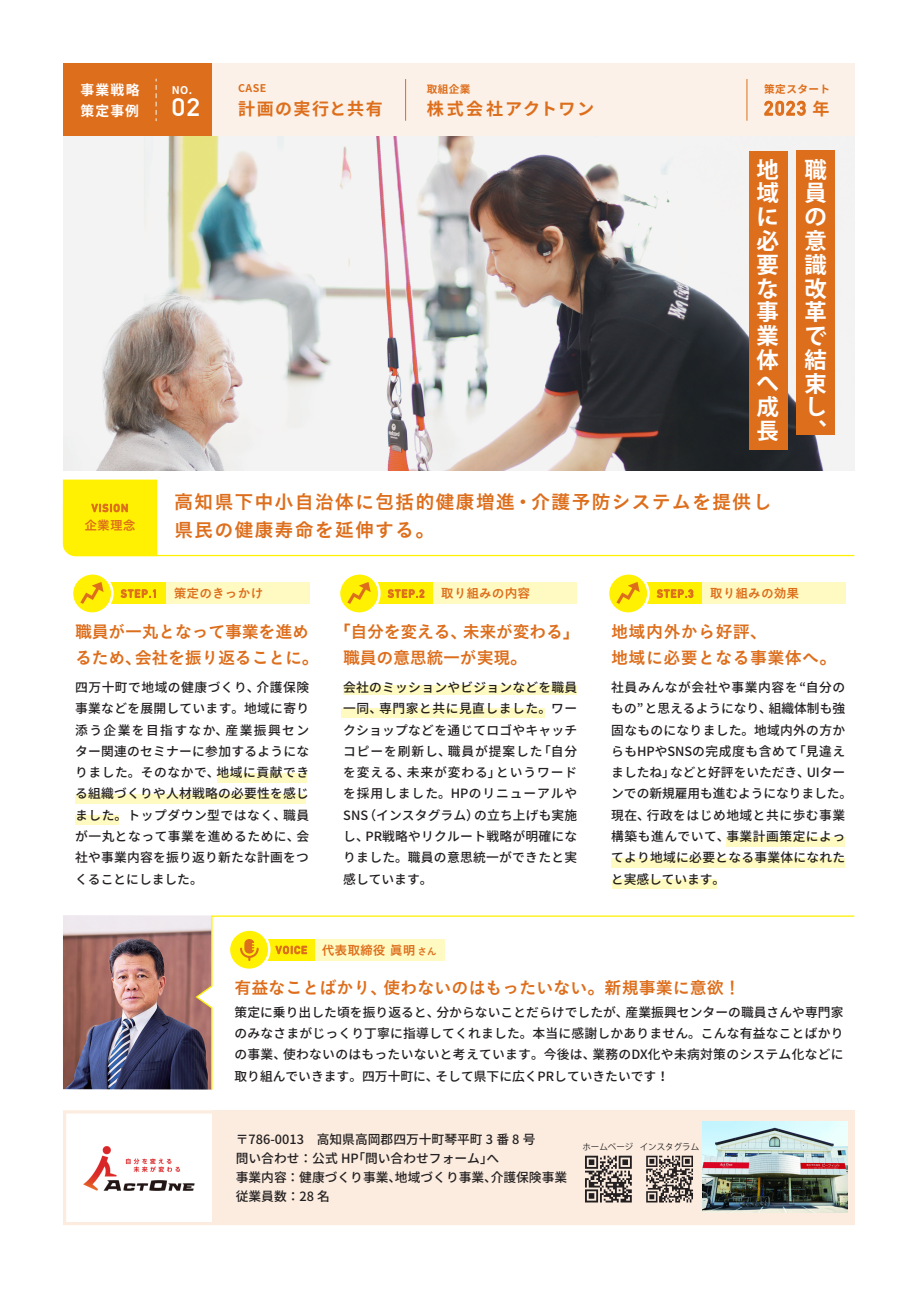
<style>
.page{position:relative;width:919px;height:1289px;background:#fff}
.page>*{position:absolute;margin:0;border:0;box-sizing:border-box;transform-origin:0 0}
.t1{font:700 24.9px "DIN Alternate";color:#fff;scale:1.11 1}
.t2{font:700 22.35px/23.7px "Koz Go Pro";color:#fff;text-align:justify}
.t3{font:700 19.5px "DIN Alternate";color:#dd6e1c}
.t4{font:19.2px/27.6px "Koburina Go Std W6";letter-spacing:.05em;color:#dd6e1c}
.t5{font:16.95px/25.5px "Koburina Go Std W6";letter-spacing:-.02em;color:#dd6e1c}
.t6{font:16.95px "Koburina Go Std W6";color:#dd6e1c}
.t7{font:16.95px/25.5px "Koburina Go Std W6";letter-spacing:.02em;color:#dd6e1c}
.t8{font:700 16.95px "Noto Sans JP";letter-spacing:.105em;color:#dd6e1c}
.t9{font:700 16.95px "Noto Sans JP";letter-spacing:.085em;color:#dd6e1c}
.t10{font:700 13.8px/20.2px "Noto Sans JP";letter-spacing:.09em;color:#fff}
.t11{font:500 12.75px/21.3px "Noto Sans JP";letter-spacing:.01em;color:#231f20;text-align:justify}
.t12{font:12.75px "Koburina Go Std W6";color:#dd6e1c}
.t13{font:700 10.65px "DIN Alternate";letter-spacing:.1em;color:#dd6e1c}
.t14{font:700 10.65px "Noto Sans JP";letter-spacing:.04em;color:#dd6e1c}
.t15{font:700 10.65px "Noto Sans JP";color:#fff}
.t16{font:8.55px "PA1 Gothic Std N Medium 90 ms RKSJ H";color:#231f20}
.s1{font-family:"Noto Sans JP";font-size:16.95px}
.s2{font-family:"DIN Alternate";font-weight:700;font-size:10.65px}
.s3{font-size:9.6px}
</style>
<div class="page">
<img style="left:64px;top:136px;width:790px;height:335px">
<svg style="left:62px;top:479px;width:793px;height:78px"></svg>
<div style="left:166px;top:583px;width:143px;height:21px;background:#fffac1"></div>
<div style="left:103px;top:583px;width:63px;height:21px;background:#fff101"></div>
<svg style="left:121px;top:589px;width:35px;height:8px"></svg>
<svg style="left:72px;top:573px;width:40px;height:40px"></svg>
<div style="left:71px;top:572px;width:43px;height:43px;border:3px solid #fff;border-radius:50%"></div>
<svg style="left:80px;top:582px;width:24px;height:22px"></svg>
<div style="left:433px;top:583px;width:143px;height:21px;background:#fffac1"></div>
<div style="left:370px;top:583px;width:63px;height:21px;background:#fff101"></div>
<svg style="left:388px;top:589px;width:36px;height:8px"></svg>
<div style="left:339px;top:573px;width:40px;height:40px;background:#fff101;border-radius:50%"></div>
<div style="left:338px;top:572px;width:42px;height:43px;border:3px solid #fff;border-radius:50%"></div>
<svg style="left:347px;top:582px;width:23px;height:22px"></svg>
<div style="left:701px;top:583px;width:144px;height:21px;background:#fffac1"></div>
<div style="left:639px;top:583px;width:62px;height:21px;background:#fff101"></div>
<svg style="left:656px;top:589px;width:37px;height:8px"></svg>
<svg style="left:608px;top:573px;width:40px;height:40px"></svg>
<div style="left:606px;top:572px;width:43px;height:43px;border:3px solid #fff;border-radius:50%"></div>
<svg style="left:616px;top:582px;width:23px;height:22px"></svg>
<div style="left:75px;top:794px;width:231px;height:10px;background:#fffac1"></div>
<div style="left:75px;top:814px;width:44px;height:10px;background:#fffac1"></div>
<div style="left:217px;top:773px;width:89px;height:9px;background:#fffac1"></div>
<div style="left:343px;top:685px;width:233px;height:10px;background:#fffac1"></div>
<div style="left:341px;top:708px;width:203px;height:9px;background:#fffac1"></div>
<div style="left:611px;top:858px;width:233px;height:9px;background:#fffac1"></div>
<div style="left:611px;top:879px;width:105px;height:9px;background:#fffac1"></div>
<div style="left:726px;top:836px;width:119px;height:10px;background:#fffac1"></div>
<div style="left:63px;top:64px;width:791px;height:72px;background:#fcf1e8"></div>
<div style="left:63px;top:64px;width:149px;height:72px;background:#dd6e1c"></div>
<svg style="left:764px;top:101px;width:41px;height:15px"></svg>
<svg style="left:156px;top:79px;width:1px;height:42px"></svg>
<hr style="left:405px;top:79px;width:1px;height:42px;background:#dd6e1c">
<hr style="left:746px;top:79px;width:1px;height:42px;background:#dd6e1c">
<img style="left:63px;top:915px;width:131px;height:174px">
<svg style="left:194px;top:915px;width:661px;height:175px"></svg>
<div style="left:314px;top:939px;width:131px;height:21px;background:#fffac1"></div>
<div style="left:260px;top:939px;width:54px;height:21px;background:#fff101"></div>
<svg style="left:275px;top:945px;width:32px;height:9px"></svg>
<div style="left:229px;top:929px;width:40px;height:40px;background:#fff101;border-radius:50%"></div>
<div style="left:227px;top:928px;width:43px;height:43px;border:3px solid #fff;border-radius:50%"></div>
<svg style="left:240px;top:939px;width:19px;height:22px"></svg>
<svg style="left:63px;top:1110px;width:791px;height:115px;fill:#fbecdf"></svg>
<img style="left:83px;top:1145px;width:111px;height:45px">
<img style="left:702px;top:1121px;width:145px;height:91px">
<div style="left:796px;top:151px;width:38px;height:284px;background:#dd6e1c"></div>
<div style="left:749px;top:151px;width:38px;height:298px;background:#dd6e1c"></div>
<p class="t10" style="left:80px;top:81px;width:61px">事業戦略策定事例</p>
<p class="t12" style="left:84px;top:515px;width:53px">企業理念</p>
<p class="t15" style="left:172px;top:84px;width:22px">NO.</p>
<h1 class="t1" style="left:172px;top:89px;width:27px">02</h1>
<p class="t14" style="left:238px;top:83px;width:30px">CASE</p>
<h3 class="t9" style="left:238px;top:99px;width:146px">計画の実行と共有</h3>
<p class="t14" style="left:426px;top:83px;width:45px">取組企業</p>
<h3 class="t8" style="left:426px;top:99px;width:169px">株式会社アクトワン</h3>
<p class="t14" style="left:764px;top:83px;width:67px">策定スタート</p>
<h3 class="t3" style="left:764px;top:94px;width:67px">2023 <span class="s1">年</span></h3>
<h2 class="t2" style="left:756px;top:159px;width:24px">地域に必要な事業体へ成長</h2>
<h2 class="t2" style="left:804px;top:159px;width:24px">職員の意識改革で結束し、</h2>
<h3 class="t4" style="left:174px;top:488px;width:598px">高知県下中小自治体に包括的健康増進・介護予防システムを提供し県民の健康寿命を延伸する。</h3>
<p class="t13" style="left:121px;top:585px;width:38px">STEP.1</p>
<p class="t12" style="left:174px;top:583px;width:91px">策定のきっかけ</p>
<p class="t13" style="left:388px;top:585px;width:38px">STEP.2</p>
<p class="t12" style="left:441px;top:583px;width:91px">取り組みの内容</p>
<p class="t13" style="left:657px;top:585px;width:38px">STEP.3</p>
<p class="t12" style="left:710px;top:583px;width:91px">取り組みの効果</p>
<h3 class="t5" style="left:75px;top:619px;width:245px">職員が一丸となって事業を進めるため、会社を振り返ることに。</h3>
<p class="t11" style="left:75px;top:677px;width:235px">四万十町で地域の健康づくり、介護保険事業などを展開しています。地域に寄り添う企業を目指すなか、産業振興センター関連のセミナーに参加するようになりました。そのなかで、地域に貢献できる組織づくりや人材戦略の必要性を感じました。トップダウン型ではなく、職員が一丸となって事業を進めるために、会社や事業内容を振り返り新たな計画をつくることにしました。</p>
<h3 class="t5" style="left:343px;top:619px;width:238px;text-indent:-10px">「自分を変える、未来が変わる」職員の意思統一が実現。</h3>
<p class="t11" style="left:343px;top:677px;width:235px">会社のミッションやビジョンなどを職員一同、専門家と共に見直しました。ワークショップなどを通じてロゴやキャッチコピーを刷新し、職員が提案した「自分を変える、未来が変わる」というワードを採用しました。HPのリニューアルやSNS（インスタグラム）の立ち上げも実施し、PR戦略やリクルート戦略が明確になりました。職員の意思統一ができたと実感しています。</p>
<h3 class="t7" style="left:611px;top:619px;width:227px">地域内外から好評、<br>地域に必要となる事業体へ。</h3>
<p class="t11" style="left:611px;top:677px;width:242px;text-align:left">社員みんなが会社や事業内容を“自分のもの” と思えるようになり、組織体制も強固なものになりました。地域内外の方からもHPやSNSの完成度も含めて「見違えましたね」などと好評をいただき、UIターンでの新規雇用も進むようになりました。現在、行政をはじめ地域と共に歩む事業構築も進んでいて、事業計画策定によってより地域に必要となる事業体になれたと実感しています。</p>
<p class="t12" style="left:276px;top:939px;width:162px"><span class="s2">VOICE</span> 代表取締役 眞明<span class="s3">さん</span></p>
<h3 class="t6" style="left:234px;top:974px;width:507px">有益なことばかり、使わないのはもったいない。新規事業に意欲！</h3>
<p class="t11" style="left:234px;top:1001px;width:610px">策定に乗り出した頃を振り返ると、分からないことだらけでしたが、産業振興センターの職員さんや専門家のみなさまがじっくり丁寧に指導してくれました。本当に感謝しかありません。こんな有益なことばかりの事業、使わないのはもったいないと考えています。今後は、業務のDX化や未病対策のシステム化などに取り組んでいきます。四万十町に、そして県下に広くPRしていきたいです！</p>
<p class="t11" style="left:236px;top:1128px;width:314px">〒786-0013　高知県高岡郡四万十町琴平町 3 番 8 号　</p>
<p class="t16" style="left:582px;top:1141px;width:118px">ホームページ インスタグラム</p>
<p class="t11" style="left:236px;top:1148px;width:346px;line-height:19.2px;text-align:left">問い合わせ：公式 HP「問い合わせフォーム」へ<br>事業内容 ：健康づくり事業、地域づくり事業、介護保険事業　従業員数：28 名</p>
</div>
